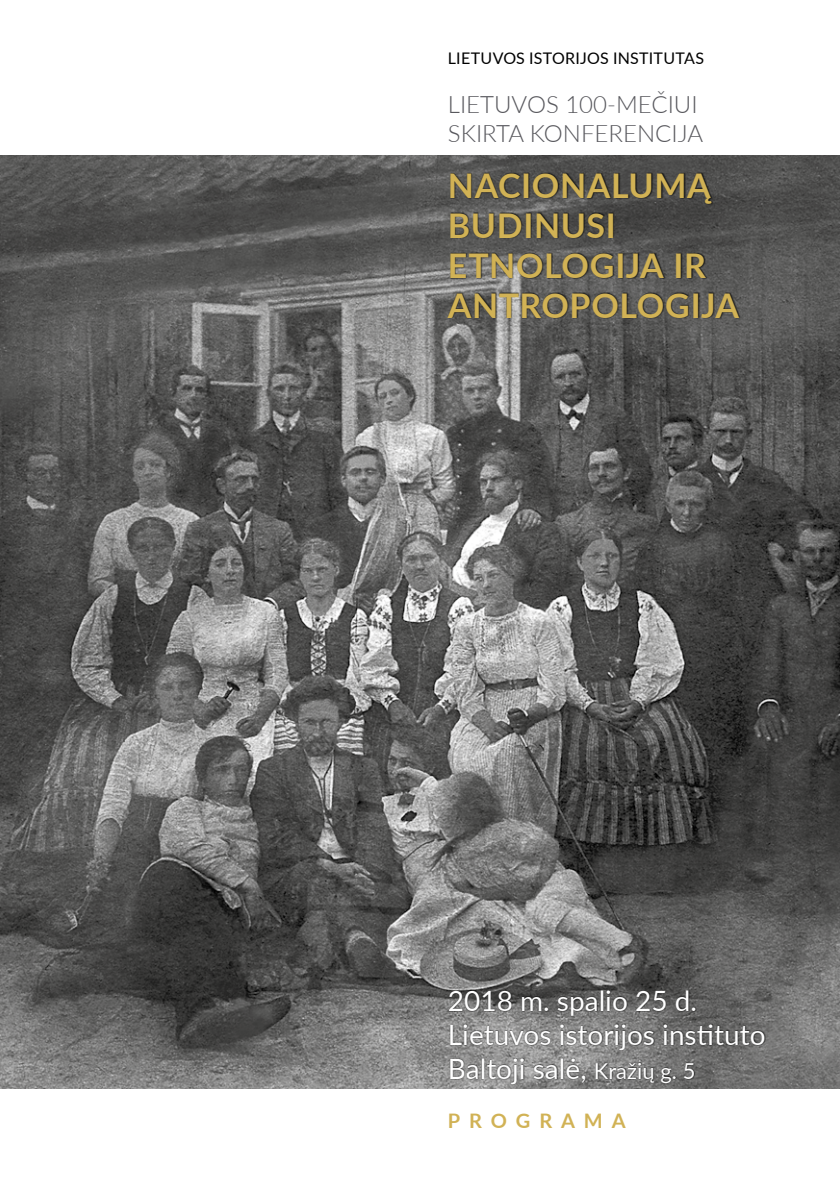
<style>
.page{position:relative;width:840px;height:1191px;background:#fff}
.page>*{position:absolute;margin:0;border:0;box-sizing:border-box;transform-origin:0 0}
.t1{font:700 34px/40px "Lato";letter-spacing:.02em;color:#d1b255}
.t2{font:28px/34px "Lato";color:#fff}
.t3{font:300 24px/28.8px "Lato";color:#58585d}
.t4{font:700 20px "Lato";color:#d1b255}
.t5{font:16px "Lato";letter-spacing:.015em;color:#000}
.s1{font-size:22px}
</style>
<div class="page">
<img style="left:0;top:155px;width:839px;height:934px">
<div style="left:446px;top:172px;width:294px;height:146px;background:#000;opacity:.75"></div>
<div style="left:447px;top:989px;width:318px;height:95px;background:#000;opacity:.75"></div>
<p class="t5" style="left:447px;top:47px;width:257px">LIETUVOS ISTORIJOS INSTITUTAS</p>
<p class="t3" style="left:447px;top:89px;width:257px">LIETUVOS 100-MEČIUI<br>SKIRTA KONFERENCIJA</p>
<p class="t1" style="left:447px;top:164px;width:293px">NACIONALUMĄ<br>BUDINUSI<br>ETNOLOGIJA IR<br>ANTROPOLOGIJA</p>
<p class="t2" style="left:447px;top:982px;width:319px">2018 m. spalio 25 d.<br>Lietuvos istorijos instituto<br>Baltoji salė, <span class="s1">Kražių g. 5</span></p>
<p class="t4" style="left:447px;top:1105px;width:179px">P R O G R A M A</p>
</div>
